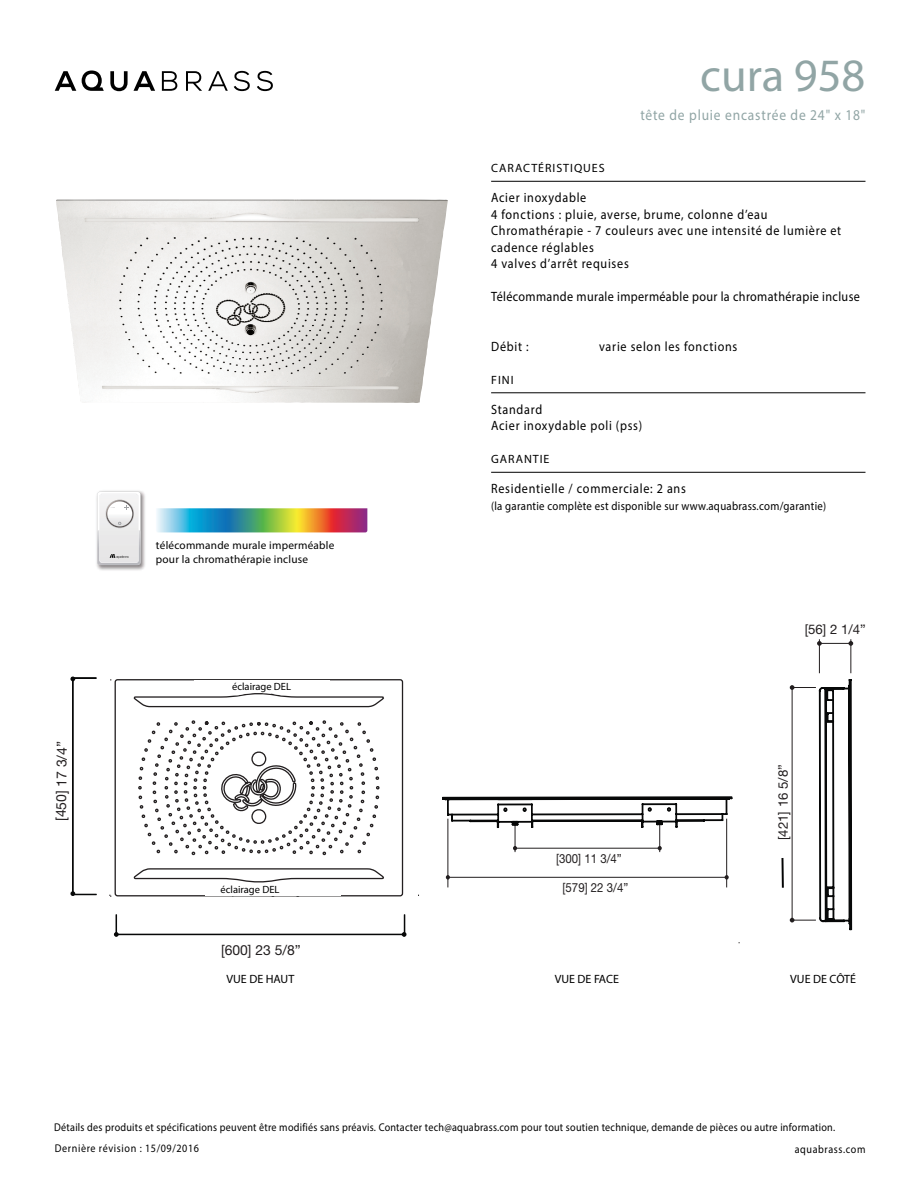
<style>
.page{position:relative;width:918px;height:1188px;background:#fff}
.page>*{position:absolute;margin:0;border:0;box-sizing:border-box;transform-origin:0 0}
.t1{font:46.5px "Myriad Pro";color:#91a5a5}
.t2{font:15px "Myriad Pro";letter-spacing:.06em;color:#91a5a5;scale:.9 1}
.t3{font:13.95px "Helvetica Neue LT Std";color:#221e1f}
.t4{font:13.5px/16.5px "Myriad Pro";letter-spacing:.06em;color:#000;scale:.9 1}
.t5{font:13.5px "Myriad Pro";letter-spacing:.03em;color:#000;scale:.9 1}
.t6{font:13.2px "Helvetica Neue LT Std";color:#221e1f}
.t7{font:12.6px "Helvetica Neue LT Std";color:#221e1f;scale:.91 1}
.t8{font:12px "Myriad Pro";letter-spacing:.025em;color:#000;scale:.9 1}
.t9{font:12px "Myriad Pro";color:#000}
.t10{font:12px "Myriad Pro";letter-spacing:.08em;color:#000}
.t11{font:12px "Myriad Pro";letter-spacing:.025em;color:#000}
.t12{font:11.25px "Myriad Pro";letter-spacing:.025em;color:#000;scale:.9 1}
.t13{font:11.25px/13.5px "Myriad Pro";letter-spacing:.025em;color:#000}
.t14{font:11.25px "Myriad Pro";letter-spacing:.06em;color:#000;scale:.9 1}
.t15{font:10.5px "Myriad Pro";color:#000}
</style>
<div class="page">
<img style="left:56px;top:199px;width:392px;height:204px">
<hr style="left:491px;top:181px;width:375px;height:1px;background:#000">
<hr style="left:491px;top:393px;width:375px;height:1px;background:#000">
<hr style="left:491px;top:472px;width:375px;height:1px;background:#000">
<hr style="left:781px;top:858px;width:3px;height:30px;background:#030404">
<svg style="left:70px;top:677px;width:27px;height:219px"></svg>
<svg style="left:114px;top:914px;width:293px;height:23px"></svg>
<svg style="left:114px;top:679px;width:290px;height:218px"></svg>
<svg style="left:442px;top:796px;width:291px;height:56px"></svg>
<hr style="left:448px;top:819px;width:1px;height:68px;background:#221e1f">
<hr style="left:726px;top:819px;width:1px;height:68px;background:#221e1f">
<hr style="left:448px;top:877px;width:279px;height:1px;background:#221e1f">
<svg style="left:725px;top:875px;width:4px;height:5px"></svg>
<svg style="left:446px;top:875px;width:4px;height:5px"></svg>
<svg style="left:790px;top:639px;width:64px;height:292px"></svg>
<svg style="left:217px;top:895px;width:83px;height:2px"></svg>
<img style="left:96px;top:491px;width:49px;height:80px">
<svg style="left:97px;top:492px;width:44px;height:73px"></svg>
<img style="left:156px;top:508px;width:211px;height:24px">
<div style="left:205px;top:883px;width:136px;height:12px;background:#fff"></div>
<svg style="left:214px;top:692px;width:92px;height:4px"></svg>
<div style="left:194px;top:680px;width:135px;height:12px;background:#fff"></div>
<svg style="left:55px;top:71px;width:21px;height:20px"></svg>
<svg style="left:110px;top:71px;width:18px;height:20px"></svg>
<svg style="left:134px;top:71px;width:21px;height:20px"></svg>
<svg style="left:162px;top:71px;width:15px;height:20px"></svg>
<svg style="left:186px;top:71px;width:16px;height:20px"></svg>
<svg style="left:208px;top:71px;width:20px;height:20px"></svg>
<svg style="left:234px;top:71px;width:16px;height:20px"></svg>
<svg style="left:257px;top:71px;width:16px;height:20px"></svg>
<svg style="left:82px;top:70px;width:22px;height:21px"></svg>
<h1 class="t1" style="left:700px;top:47px;width:167px">cura 958</h1>
<p class="t2" style="left:640px;top:106px;width:252px">tête de pluie encastrée de 24" x 18"</p>
<p class="t3" style="left:52px;top:821px;width:81px;rotate:-89deg">[ 4 71] 05 ”4/3</p>
<p class="t13" style="left:156px;top:539px;width:180px">télécommande murale imperméable pour la chromathérapie incluse</p>
<p class="t15" style="left:232px;top:680px;width:60px">éclairage DEL</p>
<p class="t15" style="left:221px;top:883px;width:60px">éclairage DEL</p>
<p class="t3" style="left:221px;top:942px;width:81px">[600] 23 5/8”</p>
<p class="t10" style="left:491px;top:161px;width:115px">CARACTÉRISTIQUES</p>
<p class="t4" style="left:491px;top:189px;width:391px">Acier inoxydable<br>4 fonctions : pluie, averse, brume, colonne d’eau Chromathérapie - 7 couleurs avec une intensité de lumière et cadence réglables<br>4 valves d’arrêt requises</p>
<p class="t5" style="left:491px;top:289px;width:411px">Télécommande murale imperméable pour la chromathérapie incluse</p>
<p class="t4" style="left:491px;top:338px;width:43px">Débit :</p>
<p class="t4" style="left:599px;top:338px;width:155px">varie selon les fonctions</p>
<p class="t11" style="left:491px;top:373px;width:24px">FINI</p>
<p class="t4" style="left:491px;top:401px;width:169px">Standard<br>Acier inoxydable poli (pss)</p>
<p class="t10" style="left:491px;top:452px;width:60px">GARANTIE</p>
<p class="t4" style="left:491px;top:480px;width:218px">Residentielle / commerciale: 2 ans</p>
<p class="t8" style="left:491px;top:499px;width:374px">(la garantie complète est disponible sur www.aquabrass.com/garantie)</p>
<p class="t7" style="left:556px;top:851px;width:74px">[300] 11 3/4”</p>
<p class="t7" style="left:563px;top:880px;width:74px">[579] 22 3/4”</p>
<p class="t6" style="left:805px;top:621px;width:63px">[56] 2 1/4”</p>
<p class="t6" style="left:775px;top:840px;width:77px;rotate:-90deg">[421] 16 5/8”</p>
<p class="t9" style="left:226px;top:971px;width:69px">VUE DE HAUT</p>
<p class="t9" style="left:555px;top:971px;width:66px">VUE DE FACE</p>
<p class="t9" style="left:790px;top:971px;width:67px">VUE DE CÔTÉ</p>
<p class="t12" style="left:54px;top:1120px;width:869px">Détails des produits et spécifications peuvent être modifiés sans préavis. Contacter tech@aquabrass.com pour tout soutien technique, demande de pièces ou autre information.</p>
<p class="t14" style="left:55px;top:1142px;width:162px">Dernière révision : 15/09/2016</p>
<p class="t14" style="left:795px;top:1142px;width:80px">aquabrass.com</p>
</div>
